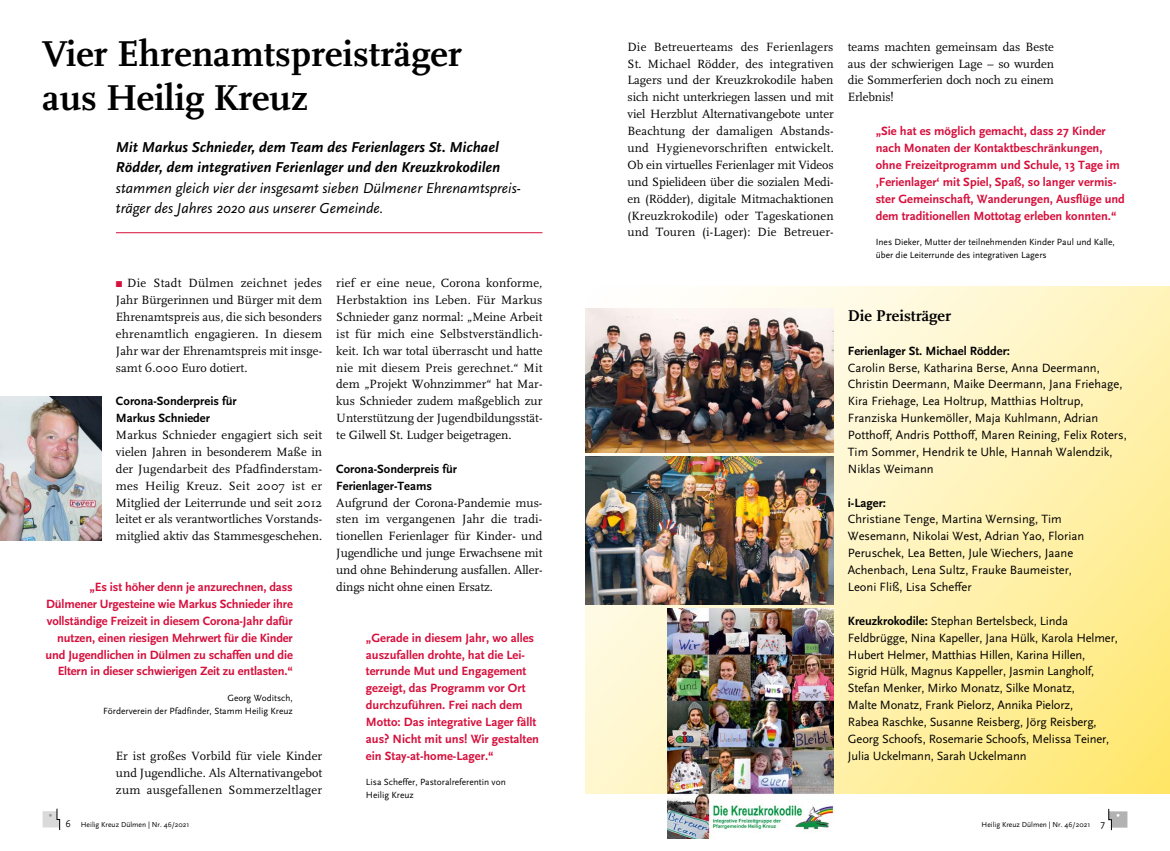
<style>
.page{position:relative;width:1170px;height:851px;background:#fff}
.page>*{position:absolute;margin:0;border:0;box-sizing:border-box;transform-origin:0 0}
.t1{font:700 37.5px/43.8px "Scala LF";color:#000}
.t2{font:700 16.25px "Scala LF";color:#000}
.t3{font:italic 700 15px/20.2px "Scala Sans";color:#000}
.t4{font:italic 15px/20.2px "Scala Sans";color:#000}
.t5{font:12.5px/16.9px "FF Scala";color:#000;text-align:justify}
.t6{font:12.5px/16.9px "Scala Sans";color:#000}
.t7{font:700 12.5px/16.9px "Scala Sans";color:#d60f3c}
.t8{font:700 12.5px/16.9px "Scala Sans";color:#000}
.t9{font:9.38px/12.8px "Scala Sans";color:#000}
.t10{font:7.5px "Scala Sans";color:#000}
.s1{font-weight:700}
.s2{font-size:10px}
</style>
<div class="page">
<svg style="left:1108px;top:808px;width:19px;height:22px"></svg>
<svg style="left:43px;top:808px;width:17px;height:22px"></svg>
<svg style="left:585px;top:286px;width:584px;height:507px;background:#fef1b3"></svg>
<hr style="left:116px;top:232px;width:426px;height:1px;background:#d60f3c">
<img style="left:585px;top:456px;width:248px;height:148px">
<img style="left:585px;top:308px;width:248px;height:144px">
<img style="left:667px;top:608px;width:166px;height:230px">
<img style="left:0;top:396px;width:102px;height:144px">
<h1 class="t1" style="left:43px;top:32px;width:421px">Vier Ehrenamtspreisträger aus Heilig Kreuz</h1>
<p class="t5" style="left:627px;top:38px;width:208px">Die Betreuerteams des Ferienlagers St. Michael Rödder, des integrativen Lagers und der Kreuzkrokodile haben sich nicht unterkriegen lassen und mit viel Herzblut Alternativangebote unter Beachtung der damaligen Abstands&shy;und Hygienevorschriften entwickelt.<br>Ob ein virtuelles Ferienlager mit Videos und Spielideen über die sozialen Medi‑ en (Rödder), digitale Mitmachaktionen (Kreuzkrokodile) oder Tageskationen und Touren (i-Lager): Die Betreuer-</p>
<p class="t5" style="left:847px;top:38px;width:208px">teams machten gemeinsam das Beste aus der schwierigen Lage – so wurden die Sommerferien doch noch zu einem Erlebnis!</p>
<p class="t7" style="left:875px;top:123px;width:251px">„Sie hat es möglich gemacht, dass 27 Kinder nach Monaten der Kontaktbeschränkungen, ohne Freizeitprogramm und Schule, 13 Tage im ,Ferienlager‘ mit Spiel, Spaß, so langer vermis&shy;ster Gemeinschaft, Wanderungen, Ausflüge und dem traditionellen Mottotag erleben konnten.“</p>
<p class="t9" style="left:875px;top:236px;width:241px">Ines Dieker, Mutter der teilnehmenden Kinder Paul und Kalle, über die Leiterrunde des integrativen Lagers</p>
<p class="t3" style="left:116px;top:137px;width:385px">Mit Markus Schnieder, dem Team des Ferienlagers St. Michael<br>Rödder, dem integrativen Ferienlager und den Kreuzkrokodilen</p>
<p class="t4" style="left:116px;top:178px;width:405px">stammen gleich vier der insgesamt sieben Dülmener Ehrenamtspreis&shy;träger des Jahres 2020 aus unserer Gemeinde.</p>
<p class="t5" style="left:116px;top:275px;width:208px;text-indent:11px">Die Stadt Dülmen zeichnet jedes Jahr Bürgerinnen und Bürger mit dem Ehrenamtspreis aus, die sich besonders ehrenamtlich engagieren. In diesem Jahr war der Ehrenamtspreis mit insge‑ samt 6.000 Euro dotiert.</p>
<p class="t8" style="left:116px;top:393px;width:122px">Corona-Sonderpreis für<br>Markus Schnieder</p>
<p class="t5" style="left:116px;top:426px;width:208px">Markus Schnieder engagiert sich seit vielen Jahren in besonderem Maße in der Jugendarbeit des Pfadfinderstam‑ mes Heilig Kreuz. Seit 2007 ist er Mitglied der Leiterrunde und seit 2012 leitet er als verantwortliches Vorstands‑ mitglied aktiv das Stammesgeschehen.</p>
<p class="t7" style="left:45px;top:578px;width:249px;text-align:right">„Es ist höher denn je anzurechnen, dass Dülmener Urgesteine wie Markus Schnieder ihre vollständige Freizeit in diesem Corona-Jahr dafür nutzen, einen riesigen Mehrwert für die Kinder und Jugendlichen in Dülmen zu schaffen und die Eltern in dieser schwierigen Zeit zu entlasten.“</p>
<p class="t9" style="left:103px;top:691px;width:191px;text-align:right">Georg Woditsch,<br>Förderverein der Pfadfinder, Stamm Heilig Kreuz</p>
<p class="t5" style="left:116px;top:747px;width:208px">Er ist großes Vorbild für viele Kinder und Jugendliche. Als Alternativangebot zum ausgefallenen Sommerzeltlager</p>
<p class="t5" style="left:336px;top:275px;width:208px">rief er eine neue, Corona konforme, Herbstaktion ins Leben. Für Markus Schnieder ganz normal: „Meine Arbeit ist für mich eine Selbstverständlich‑ keit. Ich war total überrascht und hatte nie mit diesem Preis gerechnet.“ Mit dem „Projekt Wohnzimmer“ hat Mar‑ kus Schnieder zudem maßgeblich zur Unterstützung der Jugendbildungsstät‑ te Gilwell St. Ludger beigetragen.</p>
<p class="t8" style="left:336px;top:460px;width:122px">Corona-Sonderpreis für<br>Ferienlager-Teams</p>
<p class="t5" style="left:336px;top:494px;width:208px">Aufgrund der Corona-Pandemie mus‑ sten im vergangenen Jahr die tradi‑ tionellen Ferienlager für Kinder- und Jugendliche und junge Erwachsene mit und ohne Behinderung ausfallen. Aller‑ dings nicht ohne einen Ersatz.</p>
<p class="t7" style="left:366px;top:629px;width:175px">„Gerade in diesem Jahr, wo alles auszufallen drohte, hat die Lei&shy;terrunde Mut und Engagement gezeigt, das Programm vor Ort durchzuführen. Frei nach dem<br>Motto: Das integrative Lager fällt aus? Nicht mit uns! Wir gestalten ein Stay-at-home-Lager.“</p>
<p class="t9" style="left:366px;top:776px;width:141px">Lisa Scheffer, Pastoralreferentin von<br>Heilig Kreuz</p>
<h2 class="t2" style="left:847px;top:306px;width:105px">Die Preisträger</h2>
<p class="t8" style="left:847px;top:342px;width:164px">Ferienlager St. Michael Rödder:</p>
<p class="t6" style="left:847px;top:359px;width:280px">Carolin Berse, Katharina Berse, Anna Deermann, Christin Deermann, Maike Deermann, Jana Friehage, Kira Friehage, Lea Holtrup, Matthias Holtrup, Franziska Hunkemöller, Maja Kuhlmann, Adrian Potthoff, Andris Potthoff, Maren Reining, Felix Roters, Tim Sommer, Hendrik te Uhle, Hannah Walendzik, Niklas Weimann</p>
<p class="t8" style="left:847px;top:494px;width:40px">i-Lager:</p>
<p class="t6" style="left:847px;top:511px;width:238px">Christiane Tenge, Martina Wernsing, Tim Wesemann, Nikolai West, Adrian Yao, Florian Peruschek, Lea Betten, Jule Wiechers, Jaane Achenbach, Lena Sultz, Frauke Baumeister, Leoni Fliß, Lisa Scheffer</p>
<p class="t6" style="left:847px;top:612px;width:271px"><span class="s1">Kreuzkrokodile:</span> Stephan Bertelsbeck, Linda Feldbrügge, Nina Kapeller, Jana Hülk, Karola Helmer, Hubert Helmer, Matthias Hillen, Karina Hillen, Sigrid Hülk, Magnus Kappeller, Jasmin Langholf, Stefan Menker, Mirko Monatz, Silke Monatz,<br>Malte Monatz, Frank Pielorz, Annika Pielorz,<br>Rabea Raschke, Susanne Reisberg, Jörg Reisberg, Georg Schoofs, Rosemarie Schoofs, Melissa Teiner, Julia Uckelmann, Sarah Uckelmann</p>
<p class="t10" style="left:65px;top:820px;width:126px"><span class="s2">6</span> Heilig Kreuz Dülmen | Nr. 46/2021</p>
<p class="t10" style="left:981px;top:820px;width:125px">Heilig Kreuz Dülmen | Nr. 46/2021 <span class="s2">7</span></p>
</div>
